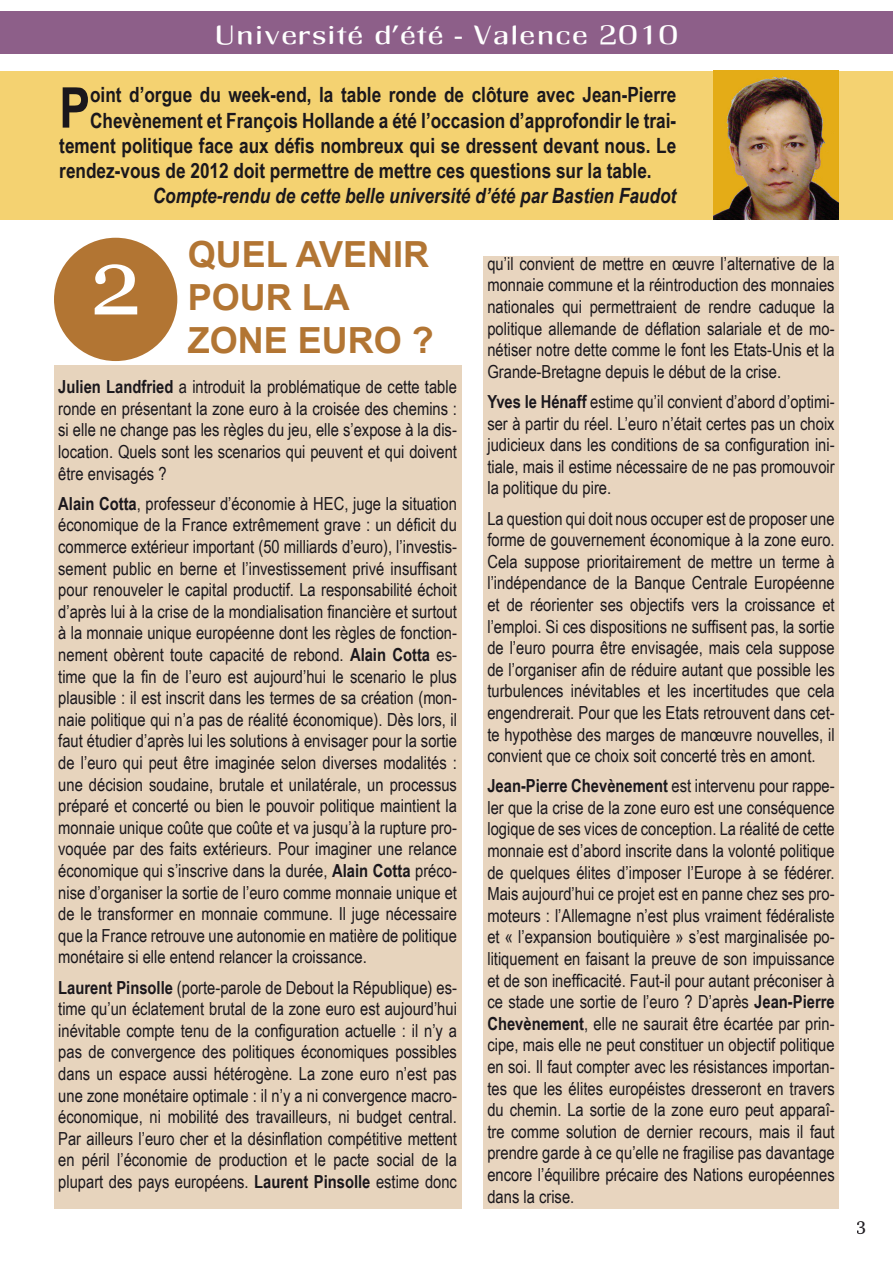
<style>
.page{position:relative;width:893px;height:1263px;background:#fff}
.page>*{position:absolute;margin:0;border:0;box-sizing:border-box;transform-origin:0 0}
.t1{font:93px "Georgia";color:#fff}
.t2{font:700 56.25px "Arial Narrow";color:#1a171c}
.t3{font:700 36px/43.2px "Arial";color:#b27533}
.t4{font:27.6px "R Mmidserif";letter-spacing:.01em;color:#fff;scale:1.23 1}
.t5{font:700 21px "Arial Narrow";color:#1a171c}
.t6{font:italic 700 21px "Arial Narrow";color:#1a171c}
.t7{font:18px/21.6px "Arial Narrow";color:#1a171c;text-align:justify}
.t8{font:18px "Georgia";color:#1a171c}
.s1{font-weight:700}
</style>
<div class="page">
<div style="left:54px;top:238px;width:123px;height:123px;background:#b27533;border-radius:50%"></div>
<div style="left:54px;top:365px;width:407px;height:844px;background:#e7d4bd"></div>
<div style="left:483px;top:257px;width:356px;height:952px;background:#e8d5bf"></div>
<div style="left:0;top:71px;width:893px;height:148px;background:#f4d271"></div>
<img style="left:713px;top:71px;width:126px;height:148px">
<div style="left:0;top:11px;width:893px;height:43px;background:#8d5f89"></div>
<h3 class="t4" style="left:215px;top:20px;width:379px">Université d’été - Valence 2010</h3>
<h2 class="t2" style="left:59px;top:65px;width:32px">P</h2>
<p class="t5" style="left:90px;top:79px;width:588px">oint d’orgue du week-end, la table ronde de clôture avec Jean-Pierre</p>
<p class="t5" style="left:90px;top:104px;width:588px">Chevènement et François Hollande a été l’occasion d’approfondir le trai-</p>
<p class="t5" style="left:59px;top:130px;width:618px">tement politique face aux défis nombreux qui se dressent devant nous. Le</p>
<p class="t5" style="left:59px;top:155px;width:594px">rendez-vous de 2012 doit permettre de mettre ces questions sur la table.</p>
<p class="t6" style="left:153px;top:180px;width:525px">Compte-rendu de cette belle université d’été par Bastien Faudot</p>
<h3 class="t3" style="left:188px;top:234px;width:248px">QUEL AVENIR<br>POUR LA<br>ZONE EURO ?</h3>
<p class="t7" style="left:58px;top:375px;width:400px"><span class="s1">Julien Landfried</span> a introduit la problématique de cette table ronde en présentant la zone euro à la croisée des chemins : si elle ne change pas les règles du jeu, elle s’expose à la dis&shy;location. Quels sont les scenarios qui peuvent et qui doivent être envisagés ?</p>
<p class="t7" style="left:58px;top:492px;width:400px"><span class="s1">Alain Cotta</span>, professeur d’économie à HEC, juge la situation économique de la France extrêmement grave : un déficit du commerce extérieur important (50 milliards d’euro), l’investis&shy;sement public en berne et l’investissement privé insuffisant pour renouveler le capital productif. La responsabilité échoit d’après lui à la crise de la mondialisation financière et surtout à la monnaie unique européenne dont les règles de fonction&shy;nement obèrent toute capacité de rebond. <span class="s1">Alain Cotta</span> es&shy;time que la fin de l’euro est aujourd’hui le scenario le plus plausible : il est inscrit dans les termes de sa création (mon&shy;naie politique qui n’a pas de réalité économique). Dès lors, il faut étudier d’après lui les solutions à envisager pour la sortie de l’euro qui peut être imaginée selon diverses modalités : une décision soudaine, brutale et unilatérale, un processus préparé et concerté ou bien le pouvoir politique maintient la monnaie unique coûte que coûte et va jusqu’à la rupture pro&shy;voquée par des faits extérieurs. Pour imaginer une relance économique qui s’inscrive dans la durée, <span class="s1">Alain Cotta</span> préco&shy;nise d’organiser la sortie de l’euro comme monnaie unique et de le transformer en monnaie commune. Il juge nécessaire que la France retrouve une autonomie en matière de politique monétaire si elle entend relancer la croissance.</p>
<p class="t7" style="left:58px;top:976px;width:400px"><span class="s1">Laurent Pinsolle</span> (porte-parole de Debout la République) es&shy;time qu’un éclatement brutal de la zone euro est aujourd’hui inévitable compte tenu de la configuration actuelle : il n’y a pas de convergence des politiques économiques possibles dans un espace aussi hétérogène. La zone euro n’est pas une zone monétaire optimale : il n’y a ni convergence macro&shy;économique, ni mobilité des travailleurs, ni budget central.<br>Par ailleurs l’euro cher et la désinflation compétitive mettent en péril l’économie de production et le pacte social de la plupart des pays européens. <span class="s1">Laurent Pinsolle</span> estime donc</p>
<h1 class="t1" style="left:90px;top:230px;width:53px">2</h1>
<p class="t7" style="left:487px;top:252px;width:349px">qu’il convient de mettre en œuvre l’alternative de la monnaie commune et la réintroduction des monnaies nationales qui permettraient de rendre caduque la politique allemande de déflation salariale et de mo&shy;nétiser notre dette comme le font les Etats-Unis et la Grande-Bretagne depuis le début de la crise.</p>
<p class="t7" style="left:487px;top:390px;width:349px"><span class="s1">Yves le Hénaff</span> estime qu’il convient d’abord d’optimi&shy;ser à partir du réel. L’euro n’était certes pas un choix judicieux dans les conditions de sa configuration ini&shy;tiale, mais il estime nécessaire de ne pas promouvoir la politique du pire.</p>
<p class="t7" style="left:487px;top:507px;width:349px">La question qui doit nous occuper est de proposer une forme de gouvernement économique à la zone euro.<br>Cela suppose prioritairement de mettre un terme à l’indépendance de la Banque Centrale Européenne et de réorienter ses objectifs vers la croissance et l’emploi. Si ces dispositions ne suffisent pas, la sortie de l’euro pourra être envisagée, mais cela suppose de l’organiser afin de réduire autant que possible les turbulences inévitables et les incertitudes que cela engendrerait. Pour que les Etats retrouvent dans cet&shy;te hypothèse des marges de manœuvre nouvelles, il convient que ce choix soit concerté très en amont.</p>
<p class="t7" style="left:487px;top:774px;width:349px"><span class="s1">Jean-Pierre Chevènement</span> est intervenu pour rappe&shy;ler que la crise de la zone euro est une conséquence logique de ses vices de conception. La réalité de cette monnaie est d’abord inscrite dans la volonté politique de quelques élites d’imposer l’Europe à se fédérer.<br>Mais aujourd’hui ce projet est en panne chez ses pro&shy;moteurs : l’Allemagne n’est plus vraiment fédéraliste et « l’expansion boutiquière » s’est marginalisée po&shy;litiquement en faisant la preuve de son impuissance et de son inefficacité. Faut-il pour autant préconiser à ce stade une sortie de l’euro ? D’après <span class="s1">Jean-Pierre Chevènement</span>, elle ne saurait être écartée par prin&shy;cipe, mais elle ne peut constituer un objectif politique en soi. Il faut compter avec les résistances importan&shy;tes que les élites européistes dresseront en travers du chemin. La sortie de la zone euro peut apparaî&shy;tre comme solution de dernier recours, mais il faut prendre garde à ce qu’elle ne fragilise pas davantage encore l’équilibre précaire des Nations européennes dans la crise.</p>
<p class="t8" style="left:857px;top:1215px;width:11px">3</p>
</div>
